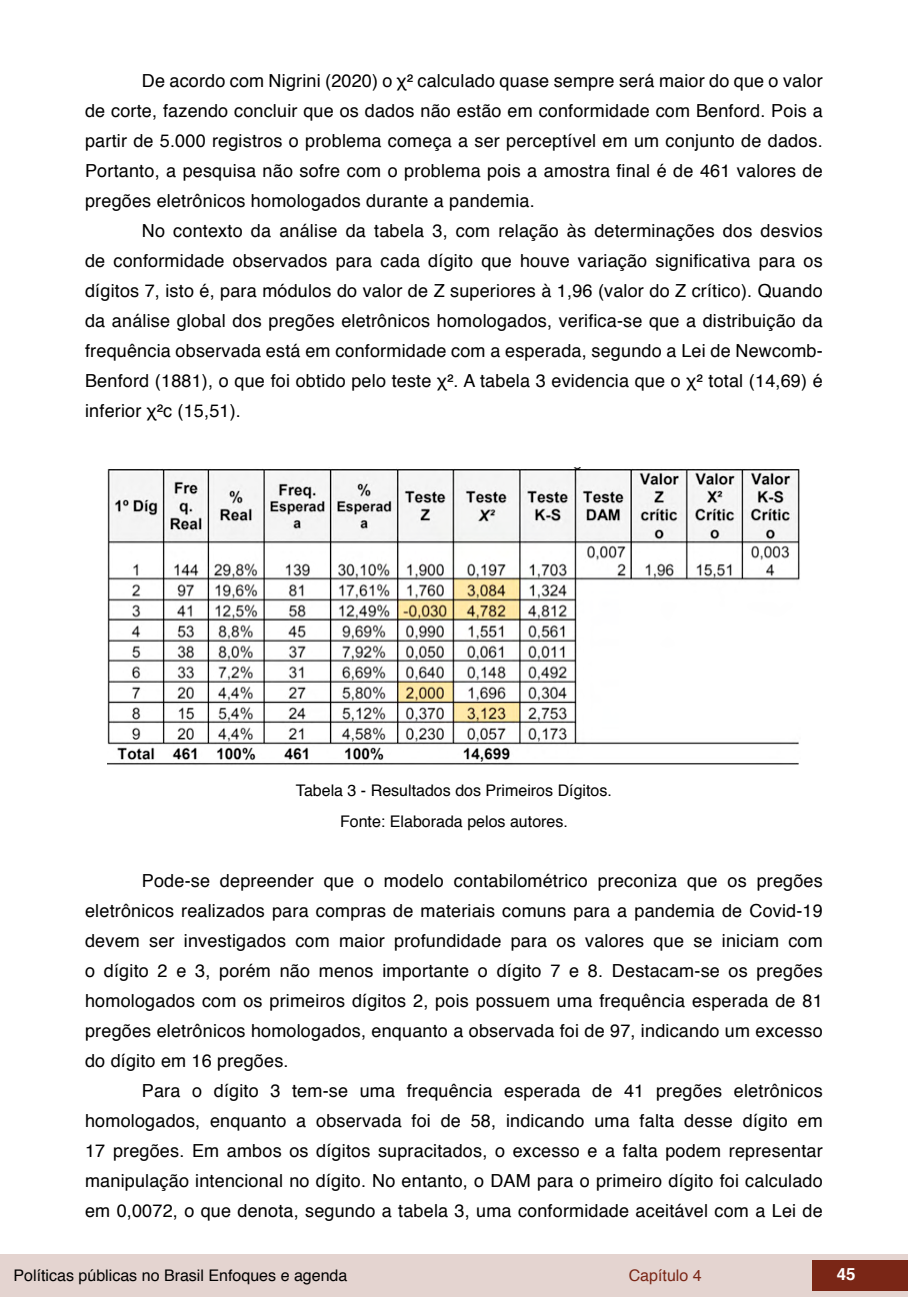
<style>
.page{position:relative;width:908px;height:1304px;background:#fff}
.page>*{position:absolute;margin:0;border:0;box-sizing:border-box;transform-origin:0 0}
.txt{font:18px/30px "Helvetica";letter-spacing:.01em;color:#000;text-align:justify}
.t1{font:700 16.8px "Helvetica";color:#fff}
.imagens_graf_tab{font:16px "Helvetica";color:#000}
.t2{font:16px "Helvetica";color:#7a2616}
</style>
<div class="page">
<div style="left:0;top:1254px;width:906px;height:43px;background:#e4d4d0"></div>
<div style="left:812px;top:1261px;width:95px;height:30px;background:#7a2616"></div>
<img style="left:107px;top:467px;width:693px;height:298px">
<p class="txt" style="left:85px;top:66px;width:738px;text-indent:57px">De acordo com Nigrini (2020) o χ² calculado quase sempre será maior do que o valor de corte, fazendo concluir que os dados não estão em conformidade com Benford. Pois a partir de 5.000 registros o problema começa a ser perceptível em um conjunto de dados.<br>Portanto, a pesquisa não sofre com o problema pois a amostra final é de 461 valores de pregões eletrônicos homologados durante a pandemia.</p>
<p class="txt" style="left:85px;top:216px;width:738px;text-indent:57px">No contexto da análise da tabela 3, com relação às determinações dos desvios de conformidade observados para cada dígito que houve variação significativa para os dígitos 7, isto é, para módulos do valor de Z superiores à 1,96 (valor do Z crítico). Quando da análise global dos pregões eletrônicos homologados, verifica-se que a distribuição da frequência observada está em conformidade com a esperada, segundo a Lei de Newcomb-Benford (1881), o que foi obtido pelo teste χ². A tabela 3 evidencia que o χ² total (14,69) é inferior χ²c (15,51).</p>
<p class="imagens_graf_tab" style="left:296px;top:778px;width:317px">Tabela 3 - Resultados dos Primeiros Dígitos.</p>
<p class="imagens_graf_tab" style="left:340px;top:809px;width:229px">Fonte: Elaborada pelos autores.</p>
<p class="txt" style="left:85px;top:866px;width:738px;text-indent:57px">Pode-se depreender que o modelo contabilométrico preconiza que os pregões eletrônicos realizados para compras de materiais comuns para a pandemia de Covid-19 devem ser investigados com maior profundidade para os valores que se iniciam com o dígito 2 e 3, porém não menos importante o dígito 7 e 8. Destacam-se os pregões homologados com os primeiros dígitos 2, pois possuem uma frequência esperada de 81 pregões eletrônicos homologados, enquanto a observada foi de 97, indicando um excesso do dígito em 16 pregões.</p>
<p class="txt" style="left:85px;top:1076px;width:739px;text-indent:57px">Para o dígito 3 tem-se uma frequência esperada de 41 pregões eletrônicos homologados, enquanto a observada foi de 58, indicando uma falta desse dígito em 17 pregões. Em ambos os dígitos supracitados, o excesso e a falta podem representar manipulação intencional no dígito. No entanto, o DAM para o primeiro dígito foi calculado em 0,0072, o que denota, segundo a tabela 3, uma conformidade aceitável com a Lei de</p>
<p class="imagens_graf_tab" style="left:14px;top:1263px;width:335px">Políticas públicas no Brasil Enfoques e agenda</p>
<p class="t2" style="left:628px;top:1263px;width:74px">Capítulo 4</p>
<p class="t1" style="left:836px;top:1261px;width:20px">45</p>
</div>
